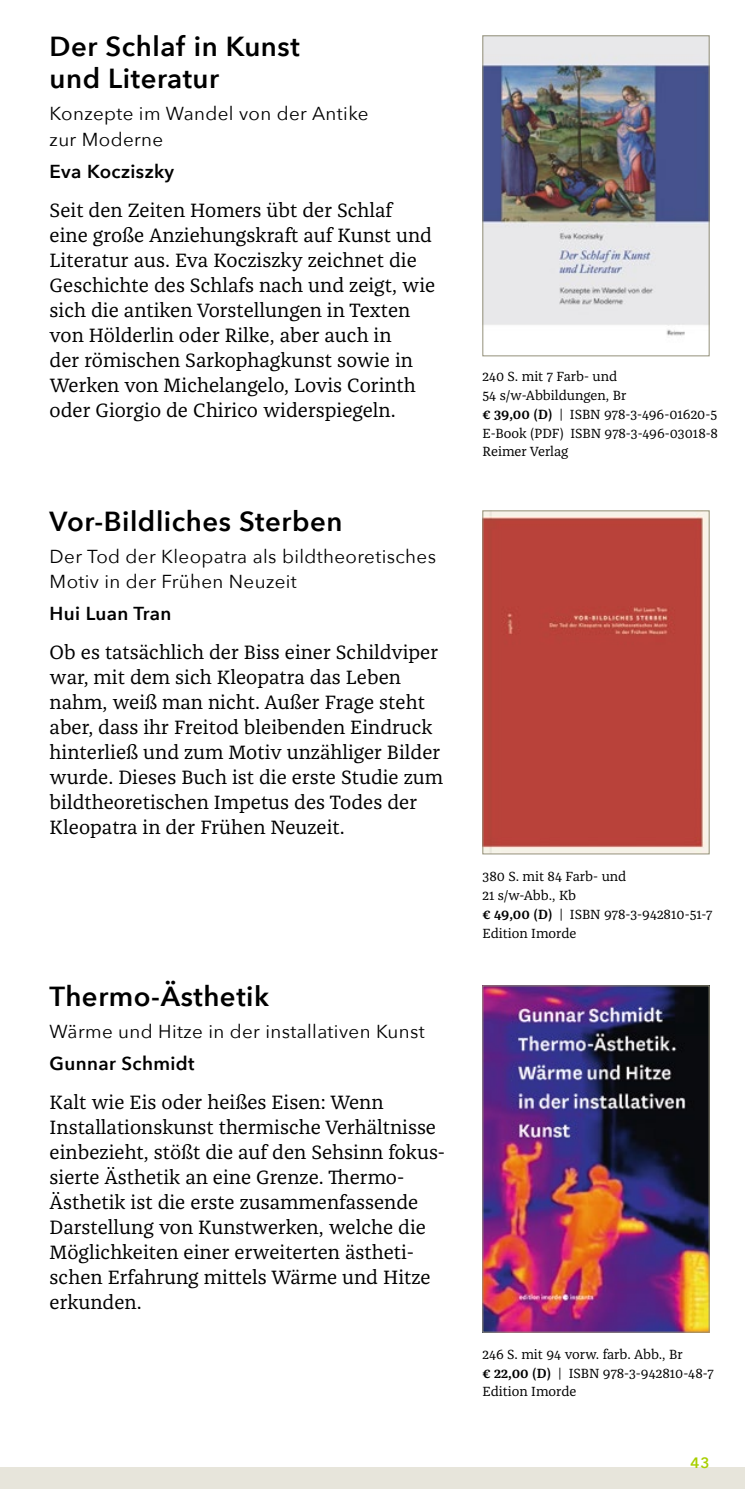
<style>
.page{position:relative;width:745px;height:1489px;background:#fff}
.page>*{position:absolute;margin:0;border:0;box-sizing:border-box;transform-origin:0 0}
.t1{font:600 27.5px/32.5px "Avenir Next";letter-spacing:.02em;color:#000}
.t2{font:20px/25px "Franziska Pro";color:#000}
.t3{font:18.75px/25px "Avenir Next";letter-spacing:.02em;color:#000}
.t4{font:600 18.75px "Avenir Next";letter-spacing:.02em;color:#000}
.t5{font:600 15px "Avenir Next";color:#a8cf00}
.t6{font:13.75px/18.8px "Franziska Pro";color:#000}
.s1{font-weight:600}
</style>
<div class="page">
<div style="left:0;top:1467px;width:744px;height:21px;background:#e7e5db"></div>
<img style="left:484px;top:512px;width:223px;height:340px">
<div style="left:482px;top:510px;width:227px;height:344px;border:1px solid #94917a"></div>
<img style="left:484px;top:37px;width:223px;height:299px">
<div style="left:482px;top:35px;width:227px;height:321px;border:1px solid #94917a"></div>
<img style="left:484px;top:987px;width:223px;height:343px">
<div style="left:482px;top:985px;width:227px;height:347px;border:1px solid #94917a"></div>
<h1 class="t1" style="left:50px;top:29px;width:251px">Der Schlaf in Kunst und Literatur</h1>
<p class="t3" style="left:50px;top:101px;width:320px">Konzepte im Wandel von der Antike zur Moderne</p>
<p class="t4" style="left:50px;top:155px;width:126px">Eva Kocziszky</p>
<p class="t2" style="left:50px;top:197px;width:387px">Seit den Zeiten Homers übt der Schlaf eine große Anziehungskraft auf Kunst und Literatur aus. Eva Kocziszky zeichnet die Geschichte des Schlafs nach und zeigt, wie sich die antiken Vorstellungen in Texten von Hölderlin oder Rilke, aber auch in<br>der römischen Sarkophagkunst sowie in Werken von Michelangelo, Lovis Corinth oder Giorgio de Chirico widerspiegeln.</p>
<h1 class="t1" style="left:50px;top:504px;width:294px">Vor-Bildliches Sterben</h1>
<p class="t3" style="left:50px;top:543px;width:387px">Der Tod der Kleopatra als bildtheoretisches<br>Motiv in der Frühen Neuzeit</p>
<p class="t4" style="left:50px;top:597px;width:123px">Hui Luan Tran</p>
<p class="t2" style="left:50px;top:640px;width:395px">Ob es tatsächlich der Biss einer Schildviper war, mit dem sich Kleopatra das Leben nahm, weiß man nicht. Außer Frage steht aber, dass ihr Freitod bleibenden Eindruck hinterließ und zum Motiv unzähliger Bilder wurde. Dieses Buch ist die erste Studie zum bildtheoretischen Impetus des Todes der Kleopatra in der Frühen Neuzeit.</p>
<h1 class="t1" style="left:50px;top:979px;width:221px">Thermo-Ästhetik</h1>
<p class="t3" style="left:50px;top:1018px;width:376px">Wärme und Hitze in der installativen Kunst</p>
<p class="t4" style="left:50px;top:1047px;width:146px">Gunnar Schmidt</p>
<p class="t2" style="left:50px;top:1089px;width:396px">Kalt wie Eis oder heißes Eisen: Wenn Installationskunst thermische Verhältnisse einbezieht, stößt die auf den Sehsinn fokus&shy;sierte Ästhetik an eine Grenze. Thermo-Ästhetik ist die erste zusammenfassende Darstellung von Kunstwerken, welche die Möglichkeiten einer erweiterten ästheti&shy;schen Erfahrung mittels Wärme und Hitze erkunden.</p>
<p class="t6" style="left:482px;top:367px;width:237px">240 S. mit 7 Farb- und<br>54 s/w-Abbildungen, Br<br><span class="s1">€ 39,00 (D)</span> | ISBN 978-3-496-01620-5<br>E-Book (PDF) ISBN 978-3-496-03018-8<br>Reimer Verlag</p>
<p class="t6" style="left:482px;top:867px;width:231px">380 S. mit 84 Farb- und<br>21 s/w-Abb., Kb<br><span class="s1">€ 49,00 (D)</span> | ISBN 978-3-942810-51-7<br>Edition Imorde</p>
<p class="t6" style="left:482px;top:1344px;width:233px">246 S. mit 94 vorw. farb. Abb., Br<br><span class="s1">€ 22,00 (D)</span> | ISBN 978-3-942810-48-7<br>Edition Imorde</p>
<p class="t5" style="left:690px;top:1449px;width:21px">43</p>
</div>
